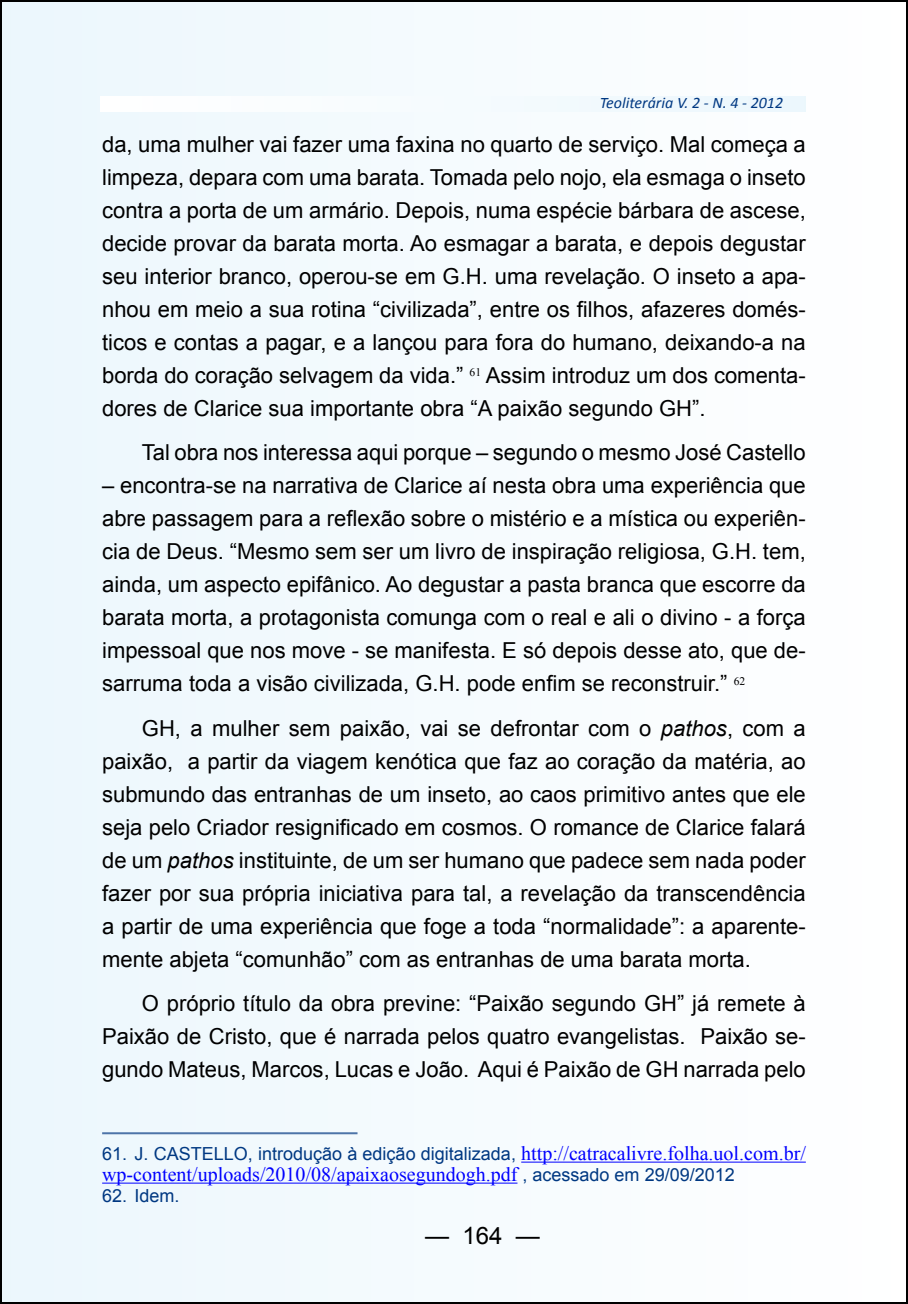
<style>
.page{position:relative;width:908px;height:1304px;background:#fff}
.page>*{position:absolute;margin:0;border:0;box-sizing:border-box;transform-origin:0 0}
.t1{font:24px "Arial";color:#000}
.t2{font:22px/33px "Arial";color:#000;text-align:justify}
.t3{font:20px "Times New Roman";color:#00f}
.t4{font:18px "Arial";color:#003882}
.t5{font:italic 16px "Calibri";color:#003882}
.s1{font-style:italic}
.s2{font-family:"Times New Roman";font-size:20px;color:#00f}
.s3{font-family:"Arial";font-size:18px;color:#003882}
</style>
<div class="page">
<div style="left:1px;top:1px;width:905px;height:1302px;background:#f5fbfe"></div>
<hr style="left:102px;top:1132px;width:255px;height:2px;background:#4d74a8">
<hr style="left:521px;top:1162px;width:284px;height:1px;background:#00f">
<hr style="left:102px;top:1183px;width:415px;height:1px;background:#00f">
<p class="t5" style="left:599px;top:93px;width:185px">Teoliterária V. 2 - N. 4 - 2012</p>
<p class="t2" style="left:102px;top:128px;width:705px">da, uma mulher vai fazer uma faxina no quarto de serviço. Mal começa a limpeza, depara com uma barata. Tomada pelo nojo, ela esmaga o inseto contra a porta de um armário. Depois, numa espécie bárbara de ascese, decide provar da barata morta. Ao esmagar a barata, e depois degustar seu interior branco, operou-se em G.H. uma revelação. O inseto a apa&shy;nhou em meio a sua rotina “civilizada”, entre os filhos, afazeres domés&shy;ticos e contas a pagar, e a lançou para fora do humano, deixando-a na borda do coração selvagem da vida.” <sup>61</sup> Assim introduz um dos comenta&shy;dores de Clarice sua importante obra “A paixão segundo GH”.</p>
<p class="t2" style="left:142px;top:436px;width:665px">Tal obra nos interessa aqui porque – segundo o mesmo José Castello</p>
<p class="t2" style="left:102px;top:469px;width:704px">– encontra-se na narrativa de Clarice aí nesta obra uma experiência que abre passagem para a reflexão sobre o mistério e a mística ou experiên&shy;cia de Deus. “Mesmo sem ser um livro de inspiração religiosa, G.H. tem, ainda, um aspecto epifânico. Ao degustar a pasta branca que escorre da barata morta, a protagonista comunga com o real e ali o divino - a força impessoal que nos move - se manifesta. E só depois desse ato, que de&shy;sarruma toda a visão civilizada, G.H. pode enfim se reconstruir.” <sup>62</sup></p>
<p class="t2" style="left:102px;top:712px;width:704px;text-indent:40px">GH, a mulher sem paixão, vai se defrontar com o <span class="s1">pathos</span>, com a paixão, a partir da viagem kenótica que faz ao coração da matéria, ao submundo das entranhas de um inseto, ao caos primitivo antes que ele seja pelo Criador resignificado em cosmos. O romance de Clarice falará de um <span class="s1">pathos</span> instituinte, de um ser humano que padece sem nada poder fazer por sua própria iniciativa para tal, a revelação da transcendência a partir de uma experiência que foge a toda “normalidade”: a aparente&shy;mente abjeta “comunhão” com as entranhas de uma barata morta.</p>
<p class="t2" style="left:102px;top:987px;width:704px;text-indent:40px">O próprio título da obra previne: “Paixão segundo GH” já remete à Paixão de Cristo, que é narrada pelos quatro evangelistas. Paixão se&shy;gundo Mateus, Marcos, Lucas e João. Aqui é Paixão de GH narrada pelo</p>
<p class="t4" style="left:102px;top:1142px;width:705px">61. J. CASTELLO, introdução à edição digitalizada, <span class="s2">http://catracalivre.folha.uol.com.br/</span></p>
<p class="t3" style="left:102px;top:1161px;width:634px">wp-content/uploads/2010/08/apaixaosegundogh.pdf <span class="s3">, acessado em 29/09/2012</span></p>
<p class="t4" style="left:102px;top:1184px;width:79px">62. Idem.</p>
<p class="t1" style="left:425px;top:1219px;width:116px">— 164 —</p>
</div>
